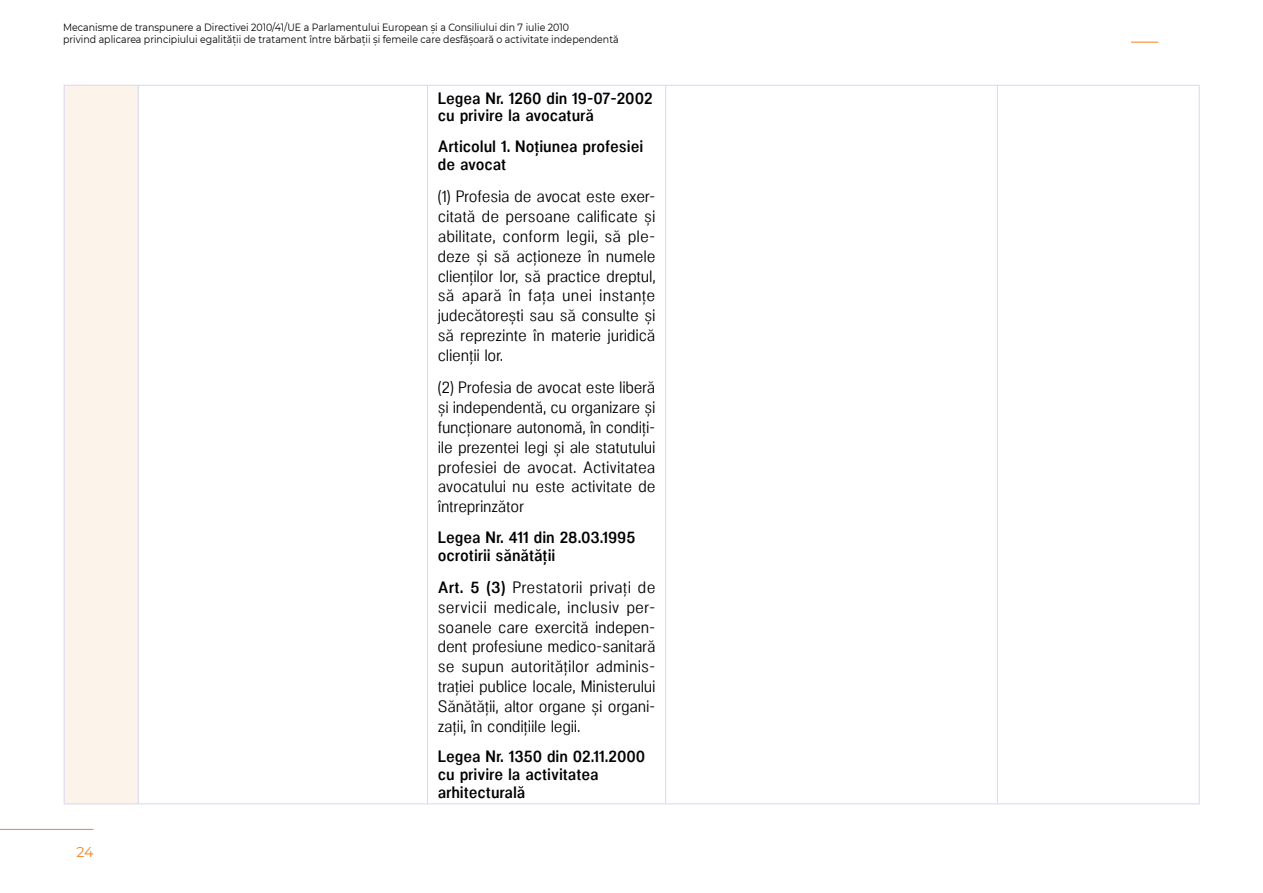
<style>
.page{position:relative;width:1263px;height:893px;background:#fff}
.page>*{position:absolute;margin:0;border:0;box-sizing:border-box;transform-origin:0 0}
.t1{font:16.5px/19.8px "Neo Gram Condensed";letter-spacing:-.01em;color:#000;text-align:justify}
.t2{font:600 16.5px/17.9px "Neo Gram Condensed";color:#000}
.t3{font:14.25px "Montserrat";color:#f58220}
.t4{font:10.5px/12.6px "Montserrat";color:#000;scale:.9 1}
.s1{font-weight:600}
</style>
<div class="page">
<hr style="left:0;top:829px;width:94px;height:1px;background:#f58220">
<svg style="left:1131px;top:42px;width:27px;height:1px"></svg>
<div style="left:64px;top:85px;width:74px;height:719px;background:#fcf3eb"></div>
<hr style="left:64px;top:85px;width:74px;height:1px;background:#d6d9ee">
<hr style="left:138px;top:85px;width:290px;height:1px;background:#d6d9ee">
<hr style="left:428px;top:85px;width:238px;height:1px;background:#d6d9ee">
<hr style="left:666px;top:85px;width:331px;height:1px;background:#d6d9ee">
<hr style="left:997px;top:85px;width:202px;height:1px;background:#d6d9ee">
<hr style="left:64px;top:804px;width:74px;height:1px;background:#d6d9ee">
<hr style="left:138px;top:804px;width:290px;height:1px;background:#d6d9ee">
<hr style="left:428px;top:804px;width:238px;height:1px;background:#d6d9ee">
<hr style="left:666px;top:804px;width:331px;height:1px;background:#d6d9ee">
<hr style="left:997px;top:804px;width:202px;height:1px;background:#d6d9ee">
<hr style="left:64px;top:85px;width:1px;height:719px;background:#d6d9ee">
<hr style="left:138px;top:85px;width:1px;height:719px;background:#d6d9ee">
<hr style="left:427px;top:85px;width:1px;height:719px;background:#d6d9ee">
<hr style="left:665px;top:85px;width:1px;height:719px;background:#d6d9ee">
<hr style="left:997px;top:85px;width:1px;height:719px;background:#d6d9ee">
<hr style="left:1199px;top:85px;width:1px;height:719px;background:#d6d9ee">
<p class="t4" style="left:63px;top:20px;width:619px">Mecanisme de transpunere a Directivei 2010/41/UE a Parlamentului European și a Consiliului din 7 iulie 2010<br>privind aplicarea principiului egalității de tratament între bărbații și femeile care desfășoară o activitate independentă</p>
<p class="t3" style="left:76px;top:843px;width:19px">24</p>
<p class="t2" style="left:438px;top:88px;width:216px">Legea Nr. 1260 din 19-07-2002 cu privire la avocatură</p>
<p class="t2" style="left:438px;top:136px;width:207px">Articolul 1. Noţiunea profesiei de avocat</p>
<p class="t1" style="left:438px;top:186px;width:219px">(1) Profesia de avocat este exer&shy;citată de persoane calificate şi abilitate, conform legii, să ple&shy;deze şi să acţioneze în numele clienţilor lor, să practice dreptul, să apară în faţa unei instanţe judecătoreşti sau să consulte şi să reprezinte în materie juridică clienţii lor.</p>
<p class="t1" style="left:438px;top:377px;width:219px">(2) Profesia de avocat este liberă şi independentă, cu organizare şi funcţionare autonomă, în condiţi&shy;ile prezentei legi şi ale statutului profesiei de avocat. Activitatea avocatului nu este activitate de întreprinzător</p>
<p class="t2" style="left:438px;top:527px;width:199px">Legea Nr. 411 din 28.03.1995 ocrotirii sănătăţii</p>
<p class="t1" style="left:438px;top:576px;width:219px"><span class="s1">Art. 5 (3)</span> Prestatorii privați de servicii medicale, inclusiv per&shy;soanele care exercită indepen&shy;dent profesiune medico-sanitară se supun autorităţilor adminis&shy;traţiei publice locale, Ministerului Sănătății, altor organe şi organi&shy;zaţii, în condiţiile legii.</p>
<p class="t2" style="left:438px;top:746px;width:209px">Legea Nr. 1350 din 02.11.2000 cu privire la activitatea arhitecturală</p>
</div>
